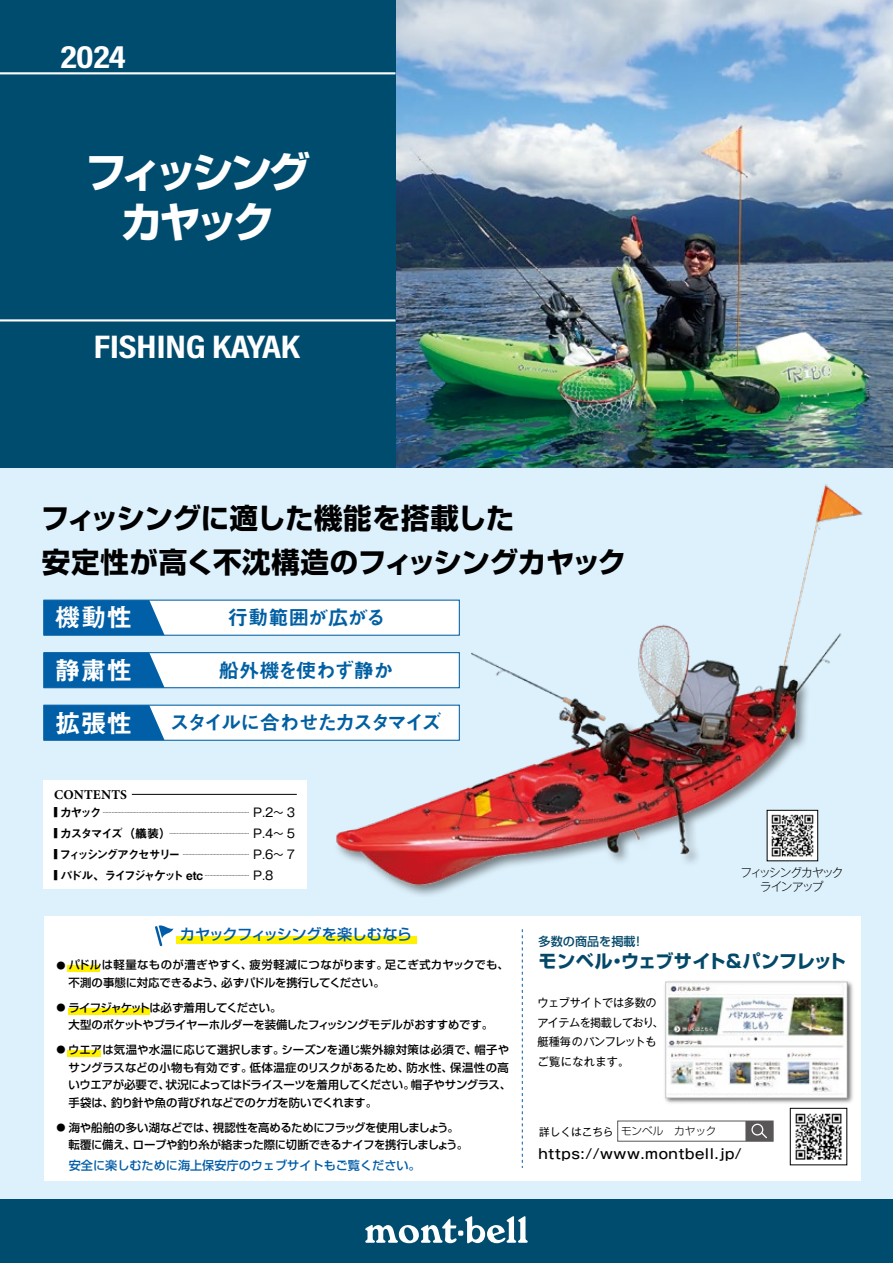
<style>
.page{position:relative;width:893px;height:1263px;background:#ddf1fc}
.page>*{position:absolute;margin:0;border:0;box-sizing:border-box;transform-origin:0 0}
.t1{font:700 42px/49.5px "Shin Go Pro";letter-spacing:-.11em;color:#fff;text-align:center}
.t2{font:33px "Acumin Variable Concept";letter-spacing:-.02em;color:#fff;scale:1.2 1}
.t3{font:700 28.5px/44.2px "Shin Go Pro";letter-spacing:-.01em;color:#000}
.t4{font:25.8px "Midashi Go Pro MB31";color:#fff}
.t5{font:20.25px "Midashi Go Pro MB31";letter-spacing:-.13em;color:#005fa3}
.t6{font:20.25px "Midashi Go Pro MB31";letter-spacing:-.035em;color:#005fa3}
.t7{font:20.25px "Midashi Go Pro MB31";color:#005fa3}
.t8{font:700 18.15px "Shin Go Pro";letter-spacing:-.005em;color:#044869}
.t9{font:500 15.15px "Shin Go Pro";letter-spacing:-.035em;color:#005ca8}
.t10{font:500 13.65px "Gothic MB101 Pro";letter-spacing:.04em;color:#000}
.t11{font:13.5px "Minion Variable Concept";letter-spacing:.005em;color:#000}
.t12{font:500 12.15px "Shin Go Pro";color:#005ca8}
.t13{font:500 12.15px "Shin Go Pro";color:#044869}
.t14{font:12px "Midashi Go Pro MB31";letter-spacing:-.16em;color:#000}
.t15{font:12px "Gothic MB101 Pro";color:#000}
.t16{font:12px "Midashi Go Pro MB31";letter-spacing:-.185em;color:#000}
.t17{font:300 11.7px/14px "Gothic MB101 Pro";letter-spacing:-.13em;color:#000;text-align:center}
.t18{font:500 11.4px/17.4px "Shin Go Pro";letter-spacing:-.015em;color:#000}
.t19{font:500 11.4px/17.4px "Shin Go Pro";letter-spacing:.01em;color:#000}
.t20{font:11.4px/19.6px "Gothic MB101 Pro";letter-spacing:-.03em;color:#000}
.t21{font:300 10.65px "Shin Go Pro";letter-spacing:-.005em;color:#000}
.t22{font:10.65px "Gothic MB101 Pro";letter-spacing:-.005em;color:#000}
.t23{font:4.5px "Midashi Go Pro MB31";color:#000}
.s1{font-size:10.2px}
.s2{font-size:9.15px}
</style>
<div class="page">
<img style="left:395px;top:0;width:498px;height:468px">
<div style="left:44px;top:917px;width:816px;height:264px;background:#fff"></div>
<svg style="left:522px;top:929px;width:1px;height:238px"></svg>
<div style="left:745px;top:1121px;width:28px;height:20px;background:#585656"></div>
<div style="left:751px;top:1124px;width:12px;height:11px;border:1px solid #fff;border-radius:50%"></div>
<svg style="left:760px;top:1131px;width:7px;height:8px"></svg>
<img style="left:795px;top:1113px;width:47px;height:47px">
<div style="left:790px;top:1108px;width:57px;height:57px;border:1px solid #000"></div>
<img style="left:664px;top:981px;width:189px;height:122px">
<img style="left:667px;top:984px;width:178px;height:112px">
<div style="left:665px;top:982px;width:182px;height:116px;border:1px solid #c9caca"></div>
<div style="left:68px;top:965px;width:32px;height:7px;background:#fff100"></div>
<div style="left:68px;top:1050px;width:33px;height:6px;background:#fff100"></div>
<div style="left:68px;top:1008px;width:82px;height:6px;background:#fff100"></div>
<div style="left:176px;top:936px;width:240px;height:8px;background:#fff100"></div>
<svg style="left:155px;top:925px;width:19px;height:21px"></svg>
<div style="left:43px;top:781px;width:264px;height:108px;background:#fff"></div>
<hr style="left:132px;top:794px;width:165px;height:1px;background:#000">
<div style="left:0;top:1199px;width:893px;height:64px;background:#004c6f"></div>
<svg style="left:365px;top:1216px;width:163px;height:27px"></svg>
<div style="left:0;top:0;width:395px;height:468px;background:#004c6f"></div>
<img style="left:321px;top:484px;width:542px;height:412px">
<div style="left:44px;top:600px;width:415px;height:35px;background:#fff"></div>
<svg style="left:43px;top:600px;width:122px;height:35px;background:#1169ab"></svg>
<div style="left:44px;top:653px;width:415px;height:35px;background:#fff"></div>
<div style="left:43px;top:652px;width:417px;height:36px;border:1px solid #005fa6"></div>
<svg style="left:43px;top:653px;width:122px;height:35px;background:#1169ab"></svg>
<div style="left:44px;top:705px;width:415px;height:35px;background:#fff"></div>
<div style="left:43px;top:705px;width:417px;height:36px;border:1px solid #005fa6"></div>
<svg style="left:43px;top:705px;width:122px;height:35px;background:#1169ab"></svg>
<hr style="left:0;top:72px;width:395px;height:2px;background:#fff">
<hr style="left:0;top:319px;width:395px;height:2px;background:#fff">
<img style="left:769px;top:812px;width:47px;height:47px">
<div style="left:767px;top:810px;width:51px;height:51px;border:1px solid #000"></div>
<h2 class="t2" style="left:60px;top:34px;width:56px">2024</h2>
<h1 class="t1" style="left:85px;top:143px;width:227px">フィッシングカヤック</h1>
<h2 class="t2" style="left:94px;top:324px;width:173px">FISHING KAYAK</h2>
<h3 class="t3" style="left:41px;top:493px;width:587px">フィッシングに適した機能を搭載した<br>安定性が高く不沈構造のフィッシングカヤック</h3>
<h3 class="t4" style="left:55px;top:597px;width:79px">機動性</h3>
<h3 class="t7" style="left:228px;top:601px;width:160px">行動範囲が広がる</h3>
<h3 class="t4" style="left:55px;top:650px;width:79px">静粛性</h3>
<h3 class="t6" style="left:219px;top:654px;width:177px">船外機を使わず静か</h3>
<h3 class="t4" style="left:55px;top:702px;width:79px">拡張性</h3>
<h3 class="t5" style="left:170px;top:706px;width:273px">スタイルに合わせたカスタマイズ</h3>
<p class="t11" style="left:54px;top:785px;width:75px">CONTENTS</p>
<p class="t14" style="left:54px;top:803px;width:49px"><span class="s1">▍</span>カヤック</p>
<p class="t23" style="left:103px;top:809px;width:148px">………………………………………………………………………………………</p>
<p class="t15" style="left:253px;top:802px;width:43px">P.2〜 3</p>
<p class="t14" style="left:54px;top:824px;width:119px"><span class="s1">▍</span>カスタマイズ（艤装）</p>
<p class="t23" style="left:169px;top:830px;width:81px">………………………………………………</p>
<p class="t15" style="left:253px;top:823px;width:43px">P.4〜 5</p>
<p class="t16" style="left:54px;top:845px;width:128px"><span class="s1">▍</span>フィッシングアクセサリー</p>
<p class="t23" style="left:183px;top:851px;width:68px">………………………………………</p>
<p class="t15" style="left:253px;top:844px;width:43px">P.6〜 7</p>
<p class="t14" style="left:54px;top:866px;width:151px"><span class="s1">▍</span>パドル、ライフジャケット etc</p>
<p class="t23" style="left:205px;top:872px;width:46px">…………………………</p>
<p class="t15" style="left:253px;top:865px;width:22px">P.8</p>
<h3 class="t9" style="left:180px;top:922px;width:234px">カヤックフィッシングを楽しむなら</h3>
<p class="t19" style="left:69px;top:955px;width:442px;text-indent:-12px"><span class="s2">●</span> パドルは軽量なものが漕ぎやすく、疲労軽減につながります。足こぎ式カヤックでも、不測の事態に対応できるよう、必ずパドルを携行してください。</p>
<p class="t18" style="left:69px;top:997px;width:426px;text-indent:-12px"><span class="s2">●</span> ライフジャケットは必ず着用してください。<br>大型のポケットやプライヤーホルダーを装備したフィッシングモデルがおすすめです。</p>
<p class="t18" style="left:69px;top:1040px;width:444px;text-indent:-12px"><span class="s2">●</span> ウエアは気温や水温に応じて選択します。シーズンを通じ紫外線対策は必須で、帽子やサングラスなどの小物も有効です。低体温症のリスクがあるため、防水性、保温性の高いウエアが必要で、状況によってはドライスーツを着用してください。帽子やサングラス、手袋は、釣り針や魚の背びれなどでのケガを防いでくれます。</p>
<p class="t18" style="left:69px;top:1117px;width:401px;text-indent:-12px"><span class="s2">●</span> 海や船舶の多い湖などでは、視認性を高めるためにフラッグを使用しましょう。転覆に備え、ロープや釣り糸が絡まった際に切断できるナイフを携行しましょう。</p>
<p class="t12" style="left:69px;top:1155px;width:353px">安全に楽しむために海上保安庁のウェブサイトもご覧ください。</p>
<p class="t17" style="left:740px;top:864px;width:105px">フィッシングカヤックラインアップ</p>
<p class="t13" style="left:539px;top:931px;width:103px">多数の商品を掲載!</p>
<h3 class="t8" style="left:538px;top:947px;width:309px">モンベル・ウェブサイト&amp;パンフレット</h3>
<p class="t20" style="left:537px;top:991px;width:128px">ウェブサイトでは多数のアイテムを掲載しており、艇種毎のパンフレットもご覧になれます。</p>
<p class="t21" style="left:621px;top:1122px;width:108px">モンベル　カヤック　</p>
<p class="t10" style="left:538px;top:1142px;width:205px">https://www.montbell.jp/</p>
<p class="t22" style="left:539px;top:1123px;width:76px">詳しくはこちら</p>
</div>
